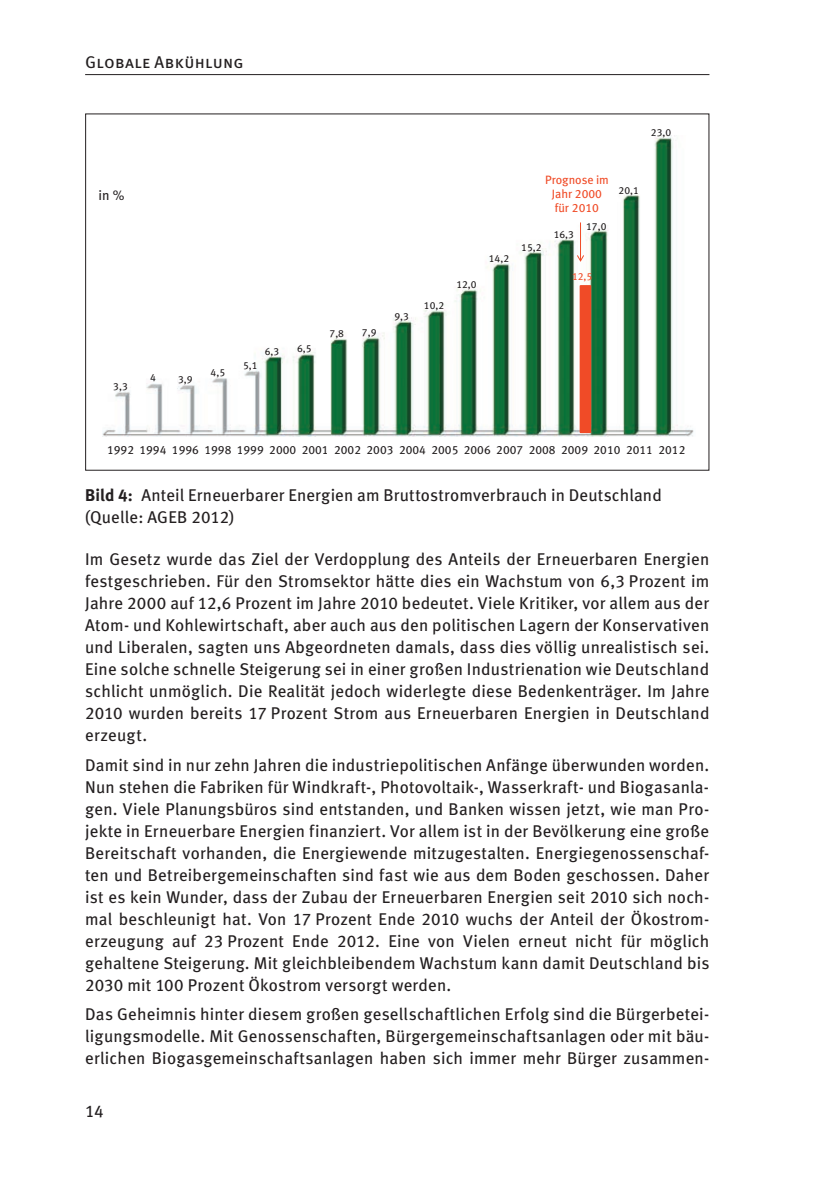
<style>
.page{position:relative;width:840px;height:1191px;background:#fff}
.page>*{position:absolute;margin:0;border:0;box-sizing:border-box;transform-origin:0 0}
.t1{font:17px/22px "Meta Book LF";letter-spacing:.015em;color:#231f20;text-align:justify}
.t2{font:17px "Meta Book LF Caps";letter-spacing:.02em;color:#231f20}
.t3{font:13.8px "Meta Book LF";color:#231f20}
.t4{font:12px "Meta Book LF";color:#231f20}
.t5{font:12px/14.4px "Meta Book LF";color:#f04b27;text-align:center}
.t6{font:10.4px "Meta Book LF";color:#231f20}
.t7{font:10.4px "Meta Book LF";color:#f04b27}
.s1{font-family:"Meta Bold LF"}
</style>
<div class="page">
<hr style="left:85px;top:74px;width:624px;height:1px;background:#231f20">
<img style="left:103px;top:136px;width:591px;height:300px">
<hr style="left:580px;top:222px;width:1px;height:39px;background:#f04b27">
<svg style="left:576px;top:255px;width:8px;height:7px"></svg>
<div style="left:580px;top:286px;width:10px;height:146px;background:#f04b27"></div>
<div style="left:579px;top:285px;width:12px;height:148px;border:2px solid #f04b27"></div>
<p class="t2" style="left:85px;top:53px;width:160px">Globale Abkühlung</p>
<p class="t3" style="left:98px;top:189px;width:28px">in %</p>
<p class="t6" style="left:113px;top:382px;width:16px">3,3</p>
<p class="t6" style="left:150px;top:373px;width:7px">4</p>
<p class="t6" style="left:178px;top:375px;width:16px">3,9</p>
<p class="t6" style="left:210px;top:368px;width:16px">4,5</p>
<p class="t6" style="left:243px;top:361px;width:16px">5,1</p>
<p class="t6" style="left:264px;top:347px;width:16px">6,3</p>
<p class="t6" style="left:297px;top:344px;width:16px">6,5</p>
<p class="t6" style="left:329px;top:329px;width:16px">7,8</p>
<p class="t6" style="left:362px;top:328px;width:16px">7,9</p>
<p class="t6" style="left:394px;top:312px;width:16px">9,3</p>
<p class="t6" style="left:650px;top:129px;width:22px">23,0</p>
<p class="t6" style="left:423px;top:301px;width:22px">10,2</p>
<p class="t6" style="left:456px;top:280px;width:22px">12,0</p>
<p class="t6" style="left:488px;top:255px;width:22px">14,2</p>
<p class="t5" style="left:544px;top:173px;width:65px">Prognose im<br>Jahr 2000 für 2010</p>
<p class="t6" style="left:521px;top:243px;width:22px">15,2</p>
<p class="t6" style="left:553px;top:230px;width:22px">16,3</p>
<p class="t6" style="left:585px;top:222px;width:22px">17,0</p>
<p class="t7" style="left:571px;top:272px;width:22px">12,5</p>
<p class="t6" style="left:618px;top:186px;width:22px">20,1</p>
<p class="t4" style="left:107px;top:445px;width:579px">1992 1994 1996 1998 1999 2000 2001 2002 2003 2004 2005 2006 2007 2008 2009 2010 2011 2012</p>
<p class="t1" style="left:85px;top:485px;width:578px"><span class="s1">Bild 4:</span> Anteil Erneuerbarer Energien am Bruttostromverbrauch in Deutschland (Quelle: AGEB 2012)</p>
<p class="t1" style="left:85px;top:549px;width:625px">Im Gesetz wurde das Ziel der Verdopplung des Anteils der Erneuerbaren Energien festgeschrieben. Für den Stromsektor hätte dies ein Wachstum von 6,3 Prozent im Jahre 2000 auf 12,6 Prozent im Jahre 2010 bedeutet. Viele Kritiker, vor allem aus der Atom- und Kohlewirtschaft, aber auch aus den politischen Lagern der Konservativen und Liberalen, sagten uns Abgeordneten damals, dass dies völlig unrealistisch sei.<br>Eine solche schnelle Steigerung sei in einer großen Industrienation wie Deutschland schlicht unmöglich. Die Realität jedoch widerlegte diese Bedenkenträger. Im Jahre 2010 wurden bereits 17 Prozent Strom aus Erneuerbaren Energien in Deutschland erzeugt.</p>
<p class="t1" style="left:85px;top:754px;width:625px">Damit sind in nur zehn Jahren die industriepolitischen Anfänge überwunden worden.<br>Nun stehen die Fabriken für Windkraft-, Photovoltaik-, Wasserkraft- und Biogasanla&shy;gen. Viele Planungsbüros sind entstanden, und Banken wissen jetzt, wie man Pro&shy;jekte in Erneuerbare Energien finanziert. Vor allem ist in der Bevölkerung eine große Bereitschaft vorhanden, die Energiewende mitzugestalten. Energiegenossenschaf&shy;ten und Betreibergemeinschaften sind fast wie aus dem Boden geschossen. Daher ist es kein Wunder, dass der Zubau der Erneuerbaren Energien seit 2010 sich noch&shy;mal beschleunigt hat. Von 17 Prozent Ende 2010 wuchs der Anteil der Ökostrom&shy;erzeugung auf 23 Prozent Ende 2012. Eine von Vielen erneut nicht für möglich gehaltene Steigerung. Mit gleichbleibendem Wachstum kann damit Deutschland bis 2030 mit 100 Prozent Ökostrom versorgt werden.</p>
<p class="t1" style="left:85px;top:1004px;width:625px">Das Geheimnis hinter diesem großen gesellschaftlichen Erfolg sind die Bürgerbetei&shy;ligungsmodelle. Mit Genossenschaften, Bürgergemeinschaftsanlagen oder mit bäu&shy;erlichen Biogasgemeinschaftsanlagen haben sich immer mehr Bürger zusammen-</p>
<p class="t1" style="left:85px;top:1101px;width:20px">14</p>
</div>
